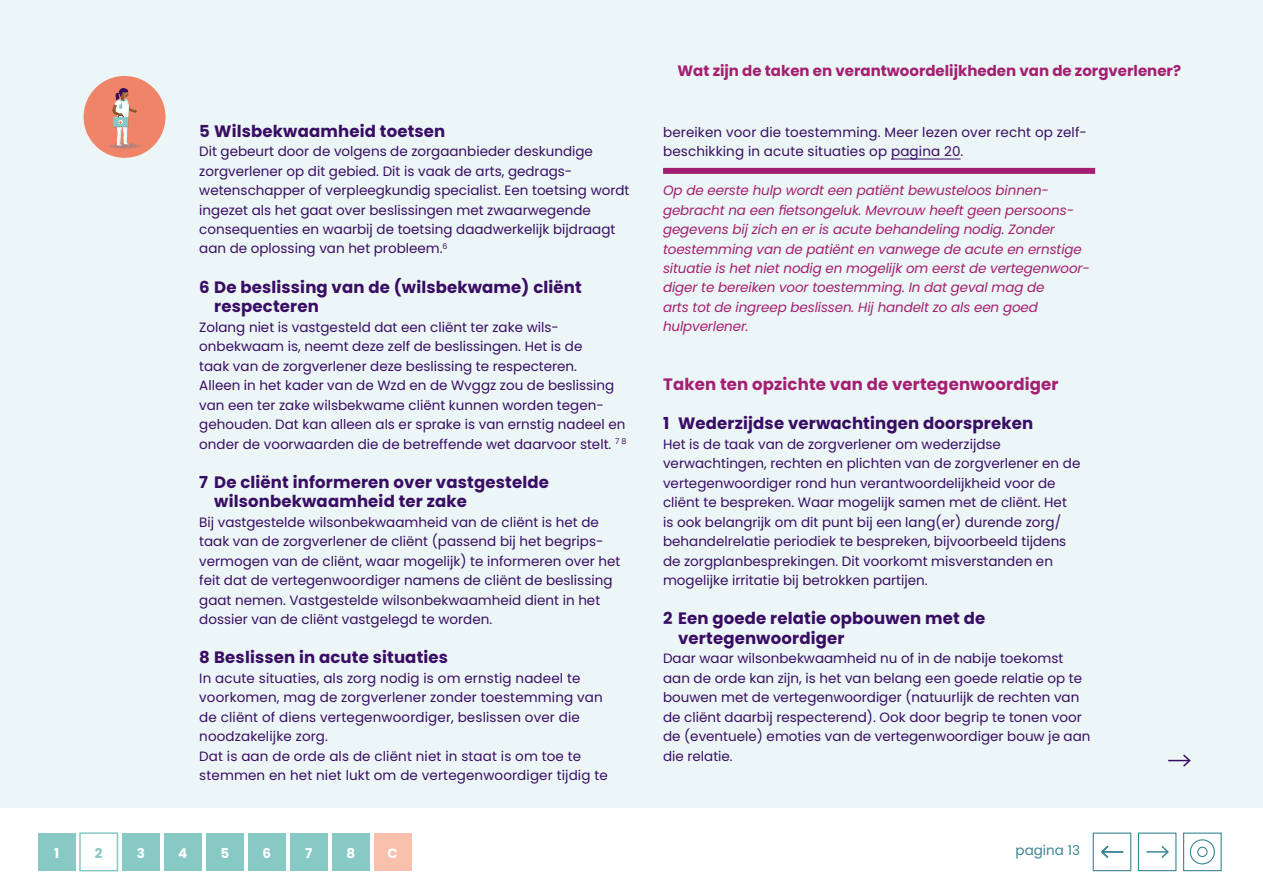
<style>
.page{position:relative;width:1263px;height:893px;background:#fff}
.page>*{position:absolute;margin:0;border:0;box-sizing:border-box;transform-origin:0 0}
.t1{font:700 16.5px/19.5px "Poppins";letter-spacing:.01em;color:#390d64}
.t2{font:700 16.5px "Poppins";letter-spacing:.01em;color:#a41f72}
.t3{font:700 15px "Poppins";color:#a41f72}
.t4{font:13.5px/19.5px "Poppins";color:#390d64}
.t5{font:italic 13.5px/19.5px "Poppins";letter-spacing:-.01em;color:#a41f72}
.t6{font:13.5px "Poppins";color:#3b8793}
.t7{font:700 13.5px "Poppins";color:#fff}
.t8{font:700 13.5px "Poppins";color:#86c9c5}
</style>
<div class="page">
<div style="left:0;top:0;width:1263px;height:807px;background:#ecf6f6"></div>
<hr style="left:891px;top:159px;width:69px;height:1px;background:#390d64">
<div style="left:1093px;top:832px;width:38px;height:39px;border:1px solid #3b8793"></div>
<div style="left:1138px;top:832px;width:38px;height:39px;border:1px solid #3b8793"></div>
<div style="left:1183px;top:832px;width:39px;height:39px;border:1px solid #3b8793"></div>
<div style="left:1190px;top:839px;width:25px;height:25px;border:1px solid #3b8793;border-radius:50%"></div>
<div style="left:1197px;top:847px;width:10px;height:10px;border:1px solid #3b8793;border-radius:50%"></div>
<hr style="left:1146px;top:851px;width:22px;height:2px;background:#3b8793">
<svg style="left:1160px;top:845px;width:9px;height:13px"></svg>
<hr style="left:1102px;top:851px;width:21px;height:2px;background:#3b8793">
<svg style="left:1100px;top:845px;width:10px;height:13px"></svg>
<svg style="left:1168px;top:754px;width:23px;height:13px"></svg>
<div style="left:84px;top:76px;width:81px;height:82px;background:#f08468;border-radius:50%"></div>
<svg style="left:107px;top:143px;width:35px;height:6px"></svg>
<div style="left:102px;top:105px;width:40px;height:42px;background:#f08468"></div>
<div style="left:106px;top:76px;width:37px;height:23px;background:#936037;opacity:.43"></div>
<div style="left:103px;top:81px;width:31px;height:20px;background:#f08468"></div>
<svg style="left:112px;top:88px;width:25px;height:58px"></svg>
<div style="left:100px;top:93px;width:37px;height:24px;background:#936037;opacity:.52"></div>
<div style="left:663px;top:168px;width:432px;height:6px;background:#a41f72"></div>
<div style="left:38px;top:833px;width:37px;height:38px;background:#86c9c5"></div>
<div style="left:79px;top:832px;width:39px;height:39px;border:2px solid #86c9c5"></div>
<div style="left:122px;top:833px;width:37px;height:38px;background:#86c9c5"></div>
<div style="left:164px;top:833px;width:37px;height:38px;background:#86c9c5"></div>
<div style="left:206px;top:833px;width:37px;height:38px;background:#86c9c5"></div>
<div style="left:248px;top:833px;width:37px;height:38px;background:#86c9c5"></div>
<div style="left:290px;top:833px;width:37px;height:38px;background:#86c9c5"></div>
<div style="left:332px;top:833px;width:37px;height:38px;background:#86c9c5"></div>
<div style="left:374px;top:833px;width:37px;height:38px;background:#f9c1ac"></div>
<p class="t1" style="left:199px;top:121px;width:248px">5 Wilsbekwaamheid toetsen</p>
<p class="t4" style="left:199px;top:142px;width:432px">Dit gebeurt door de volgens de zorgaanbieder deskundige zorgverlener op dit gebied. Dit is vaak de arts, gedrags&shy;wetenschapper of verpleegkundig specialist. Een toetsing wordt ingezet als het gaat over beslissingen met zwaarwegende consequenties en waarbij de toetsing daadwerkelijk bijdraagt aan de oplossing van het probleem.<sup>6</sup></p>
<p class="t1" style="left:214px;top:277px;width:369px;text-indent:-15px">6 De beslissing van de (wilsbekwame) cliënt respecteren</p>
<p class="t4" style="left:199px;top:317px;width:429px">Zolang niet is vastgesteld dat een cliënt ter zake wils&shy;onbekwaam is, neemt deze zelf de beslissingen. Het is de<br>taak van de zorgverlener deze beslissing te respecteren.<br>Alleen in het kader van de Wzd en de Wvggz zou de beslissing van een ter zake wilsbekwame cliënt kunnen worden tegen&shy;gehouden. Dat kan alleen als er sprake is van ernstig nadeel en onder de voorwaarden die de betreffende wet daarvoor stelt. <sup>7</sup> <sup>8</sup></p>
<p class="t1" style="left:214px;top:472px;width:336px;text-indent:-15px">7 De cliënt informeren over vastgestelde wilsonbekwaamheid ter zake</p>
<p class="t4" style="left:199px;top:512px;width:423px">Bij vastgestelde wilsonbekwaamheid van de cliënt is het de taak van de zorgverlener de cliënt (passend bij het begrips&shy;vermogen van de cliënt, waar mogelijk) te informeren over het feit dat de vertegenwoordiger namens de cliënt de beslissing gaat nemen. Vastgestelde wilsonbekwaamheid dient in het dossier van de cliënt vastgelegd te worden.</p>
<p class="t1" style="left:199px;top:648px;width:250px">8 Beslissen in acute situaties</p>
<p class="t4" style="left:199px;top:668px;width:410px">In acute situaties, als zorg nodig is om ernstig nadeel te voorkomen, mag de zorgverlener zonder toestemming van de cliënt of diens vertegenwoordiger, beslissen over die noodzakelijke zorg.<br>Dat is aan de orde als de cliënt niet in staat is om toe te stemmen en het niet lukt om de vertegenwoordiger tijdig te</p>
<p class="t7" style="left:54px;top:845px;width:7px">1</p>
<p class="t8" style="left:95px;top:845px;width:9px">2</p>
<p class="t7" style="left:137px;top:845px;width:10px">3</p>
<p class="t7" style="left:178px;top:845px;width:11px">4</p>
<p class="t7" style="left:220px;top:845px;width:10px">5</p>
<p class="t7" style="left:262px;top:845px;width:10px">6</p>
<p class="t7" style="left:305px;top:845px;width:9px">7</p>
<p class="t7" style="left:346px;top:845px;width:10px">8</p>
<p class="t7" style="left:388px;top:845px;width:12px">C</p>
<p class="t3" style="left:677px;top:62px;width:505px">Wat zijn de taken en verantwoordelijkheden van de zorgverlener?</p>
<p class="t4" style="left:663px;top:122px;width:425px">bereiken voor die toestemming. Meer lezen over recht op zelf&shy;beschikking in acute situaties op pagina 20.</p>
<p class="t5" style="left:663px;top:181px;width:428px">Op de eerste hulp wordt een patiënt bewusteloos binnen&shy;gebracht na een fietsongeluk. Mevrouw heeft geen persoons&shy;gegevens bij zich en er is acute behandeling nodig. Zonder toestemming van de patiënt en vanwege de acute en ernstige situatie is het niet nodig en mogelijk om eerst de vertegenwoor&shy;diger te bereiken voor toestemming. In dat geval mag de<br>arts tot de ingreep beslissen. Hij handelt zo als een goed hulpverlener.</p>
<p class="t2" style="left:663px;top:375px;width:397px">Taken ten opzichte van de vertegenwoordiger</p>
<p class="t1" style="left:663px;top:414px;width:372px">1 Wederzijdse verwachtingen doorspreken</p>
<p class="t4" style="left:663px;top:434px;width:419px">Het is de taak van de zorgverlener om wederzijdse verwachtingen, rechten en plichten van de zorgverlener en de vertegenwoordiger rond hun verantwoordelijkheid voor de cliënt te bespreken. Waar mogelijk samen met de cliënt. Het is ook belangrijk om dit punt bij een lang(er) durende zorg/ behandelrelatie periodiek te bespreken, bijvoorbeeld tijdens de zorgplanbesprekingen. Dit voorkomt misverstanden en mogelijke irritatie bij betrokken partijen.</p>
<p class="t1" style="left:678px;top:609px;width:309px;text-indent:-15px">2 Een goede relatie opbouwen met de vertegenwoordiger</p>
<p class="t4" style="left:663px;top:649px;width:429px">Daar waar wilsonbekwaamheid nu of in de nabije toekomst aan de orde kan zijn, is het van belang een goede relatie op te bouwen met de vertegenwoordiger (natuurlijk de rechten van de cliënt daarbij respecterend). Ook door begrip te tonen voor de (eventuele) emoties van de vertegenwoordiger bouw je aan die relatie.</p>
<p class="t6" style="left:1015px;top:843px;width:66px">pagina 13</p>
</div>
